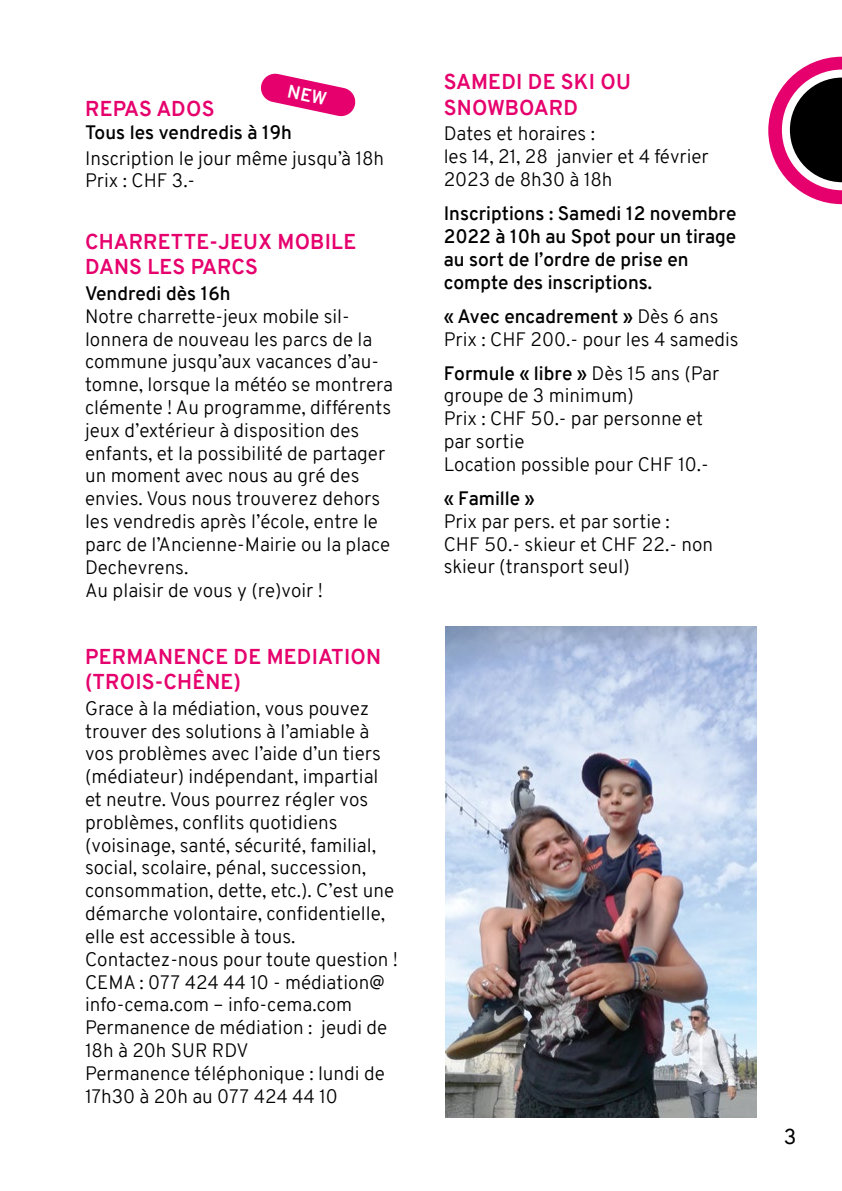
<style>
.page{position:relative;width:842px;height:1191px;background:#fff}
.page>*{position:absolute;margin:0;border:0;box-sizing:border-box;transform-origin:0 0}
.t1{font:700 21px/25.2px "Overpass";letter-spacing:.01em;color:#e6006d}
.t2{font:21px "Overpass";color:#000}
.t3{font:300 19px/22.8px "Overpass";color:#000}
.t4{font:600 19px/22.8px "Overpass";color:#000}
.s1{font-weight:600}
</style>
<div class="page">
<svg style="left:768px;top:57px;width:74px;height:147px"></svg>
<img style="left:445px;top:626px;width:312px;height:491px">
<svg style="left:261px;top:73px;width:95px;height:44px"></svg>
<p class="t1" style="left:85px;top:96px;width:131px">REPAS ADOS</p>
<p class="t4" style="left:85px;top:121px;width:208px">Tous les vendredis à 19h</p>
<p class="t3" style="left:85px;top:147px;width:301px">Inscription le jour même jusqu’à 18h<br>Prix : CHF 3.-</p>
<p class="t1" style="left:85px;top:229px;width:273px">CHARRETTE-JEUX MOBILE<br>DANS LES PARCS</p>
<p class="t4" style="left:85px;top:282px;width:147px">Vendredi dès 16h</p>
<p class="t3" style="left:85px;top:305px;width:309px">Notre charrette-jeux mobile sil&shy;lonnera de nouveau les parcs de la commune jusqu’aux vacances d’au&shy;tomne, lorsque la météo se montrera clémente ! Au programme, différents jeux d’extérieur à disposition des enfants, et la possibilité de partager un moment avec nous au gré des envies. Vous nous trouverez dehors les vendredis après l’école, entre le parc de l’Ancienne-Mairie ou la place Dechevrens.<br>Au plaisir de vous y (re)voir !</p>
<p class="t1" style="left:85px;top:644px;width:298px">PERMANENCE DE MEDIATION (TROIS-CHÊNE)</p>
<p class="t3" style="left:85px;top:697px;width:314px">Grace à la médiation, vous pouvez trouver des solutions à l’amiable à vos problèmes avec l’aide d’un tiers (médiateur) indépendant, impartial et neutre. Vous pourrez régler vos problèmes, conflits quotidiens (voisinage, santé, sécurité, familial, social, scolaire, pénal, succession, consommation, dette, etc.). C’est une démarche volontaire, confidentielle, elle est accessible à tous.<br>Contactez-nous pour toute question !<br>CEMA : 077 424 44 10 - médiation@ info-cema.com – info-cema.com Permanence de médiation : jeudi de 18h à 20h SUR RDV<br>Permanence téléphonique : lundi de 17h30 à 20h au 077 424 44 10</p>
<p class="t1" style="left:444px;top:70px;width:189px">SAMEDI DE SKI OU<br>SNOWBOARD</p>
<p class="t3" style="left:444px;top:122px;width:267px">Dates et horaires :<br>les 14, 21, 28 janvier et 4 février<br>2023 de 8h30 à 18h</p>
<p class="t4" style="left:444px;top:202px;width:294px">Inscriptions : Samedi 12 novembre<br>2022 à 10h au Spot pour un tirage au sort de l’ordre de prise en compte des inscriptions.</p>
<p class="t3" style="left:444px;top:305px;width:297px"><span class="s1">« Avec encadrement »</span> Dès 6 ans<br>Prix : CHF 200.- pour les 4 samedis</p>
<p class="t3" style="left:444px;top:362px;width:277px"><span class="s1">Formule « libre »</span> Dès 15 ans (Par groupe de 3 minimum)<br>Prix : CHF 50.- par personne et par sortie<br>Location possible pour CHF 10.-</p>
<p class="t4" style="left:444px;top:487px;width:93px">« Famille »</p>
<p class="t3" style="left:444px;top:510px;width:271px">Prix par pers. et par sortie :<br>CHF 50.- skieur et CHF 22.- non skieur (transport seul)</p>
<p class="t2" style="left:784px;top:1122px;width:14px">3</p>
</div>
